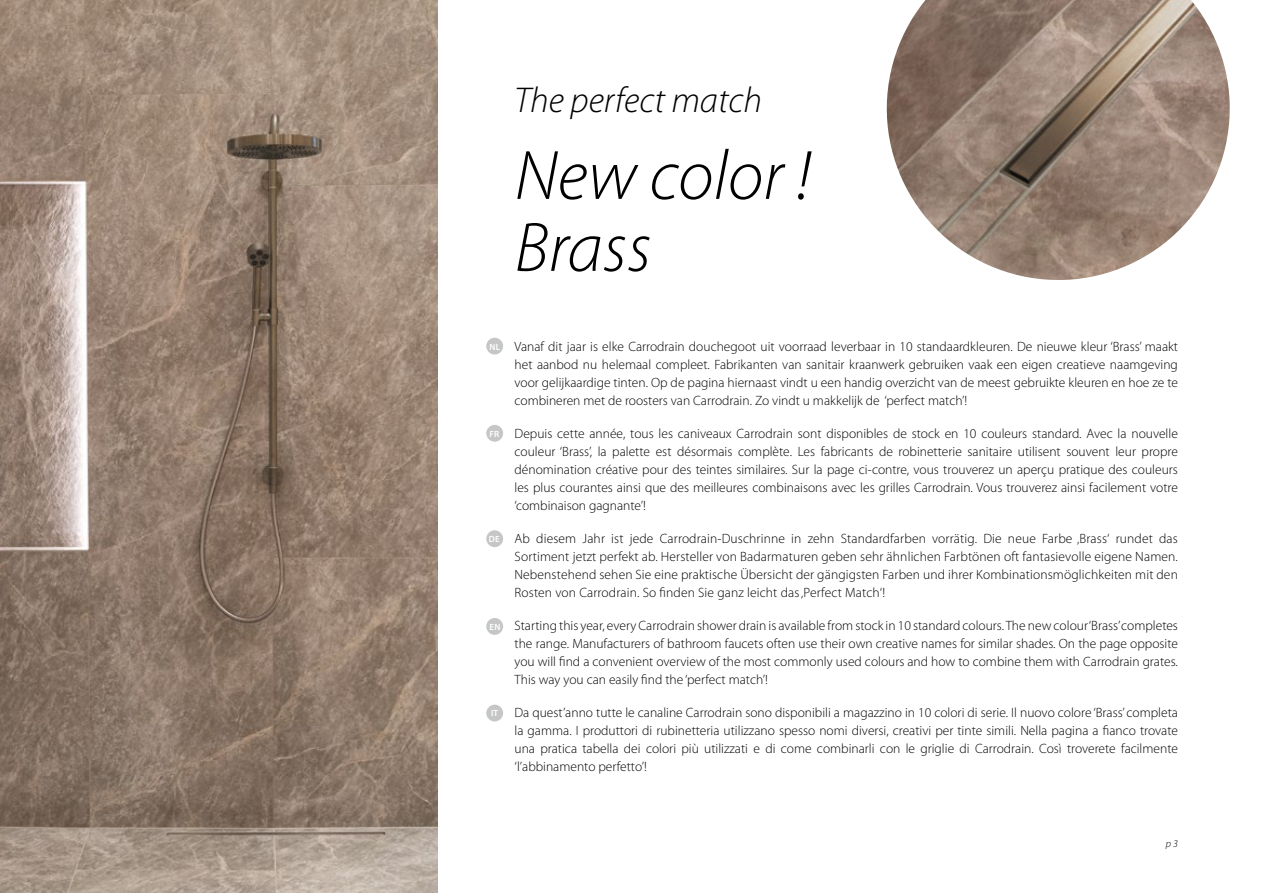
<style>
.page{position:relative;width:1263px;height:893px;background:#fff}
.page>*{position:absolute;margin:0;border:0;box-sizing:border-box;transform-origin:0 0}
.t1{font:italic 300 70.5px/72px "Myriad Pro";color:#000}
.t2{font:italic 300 36px "Myriad Pro";color:#000}
.t3{font:300 13.5px/18px "Myriad Pro";color:#000;text-align:justify}
.t4{font:italic 300 10.5px "Myriad Pro";color:#000}
.t5{font:600 9px "Myriad Pro";letter-spacing:.02em;color:#fff}
</style>
<div class="page">
<img style="left:0;top:0;width:438px;height:893px">
<div style="left:486px;top:338px;width:17px;height:17px;background:#c5c6c6;border-radius:50%"></div>
<div style="left:486px;top:425px;width:17px;height:17px;background:#c5c6c6;border-radius:50%"></div>
<div style="left:486px;top:530px;width:17px;height:17px;background:#c5c6c6;border-radius:50%"></div>
<div style="left:486px;top:618px;width:17px;height:17px;background:#c5c6c6;border-radius:50%"></div>
<div style="left:486px;top:705px;width:17px;height:16px;background:#c5c6c6;border-radius:50%"></div>
<svg style="left:886px;top:0;width:344px;height:280px"></svg>
<h2 class="t2" style="left:514px;top:78px;width:249px">The perfect match</h2>
<h1 class="t1" style="left:514px;top:139px;width:298px">New color !<br>Brass</h1>
<p class="t5" style="left:489px;top:341px;width:12px">NL</p>
<p class="t5" style="left:489px;top:428px;width:11px">FR</p>
<p class="t5" style="left:489px;top:533px;width:12px">DE</p>
<p class="t5" style="left:489px;top:621px;width:12px">EN</p>
<p class="t5" style="left:491px;top:708px;width:9px">IT</p>
<p class="t3" style="left:514px;top:337px;width:665px">Vanaf dit jaar is elke Carrodrain douchegoot uit voorraad leverbaar in 10 standaardkleuren. De nieuwe kleur ‘Brass’ maakt het aanbod nu helemaal compleet. Fabrikanten van sanitair kraanwerk gebruiken vaak een eigen creatieve naamgeving voor gelijkaardige tinten. Op de pagina hiernaast vindt u een handig overzicht van de meest gebruikte kleuren en hoe ze te combineren met de roosters van Carrodrain. Zo vindt u makkelijk de ‘perfect match’!</p>
<p class="t3" style="left:514px;top:424px;width:665px">Depuis cette année, tous les caniveaux Carrodrain sont disponibles de stock en 10 couleurs standard. Avec la nouvelle couleur ‘Brass’, la palette est désormais complète. Les fabricants de robinetterie sanitaire utilisent souvent leur propre dénomination créative pour des teintes similaires. Sur la page ci-contre, vous trouverez un aperçu pratique des couleurs les plus courantes ainsi que des meilleures combinaisons avec les grilles Carrodrain. Vous trouverez ainsi facilement votre ‘combinaison gagnante’!</p>
<p class="t3" style="left:514px;top:529px;width:665px">Ab diesem Jahr ist jede Carrodrain-Duschrinne in zehn Standardfarben vorrätig. Die neue Farbe ‚Brass‘ rundet das Sortiment jetzt perfekt ab. Hersteller von Badarmaturen geben sehr ähnlichen Farbtönen oft fantasievolle eigene Namen.<br>Nebenstehend sehen Sie eine praktische Übersicht der gängigsten Farben und ihrer Kombinationsmöglichkeiten mit den Rosten von Carrodrain. So finden Sie ganz leicht das ‚Perfect Match‘!</p>
<p class="t3" style="left:514px;top:616px;width:665px">Starting this year, every Carrodrain shower drain is available from stock in 10 standard colours. The new colour ‘Brass’ completes the range. Manufacturers of bathroom faucets often use their own creative names for similar shades. On the page opposite you will find a convenient overview of the most commonly used colours and how to combine them with Carrodrain grates.<br>This way you can easily find the ‘perfect match’!</p>
<p class="t3" style="left:514px;top:703px;width:665px">Da quest’anno tutte le canaline Carrodrain sono disponibili a magazzino in 10 colori di serie. Il nuovo colore ‘Brass’ completa la gamma. I produttori di rubinetteria utilizzano spesso nomi diversi, creativi per tinte simili. Nella pagina a fianco trovate una pratica tabella dei colori più utilizzati e di come combinarli con le griglie di Carrodrain. Così troverete facilmente ‘l’abbinamento perfetto’!</p>
<p class="t4" style="left:1166px;top:837px;width:14px">p 3</p>
</div>
